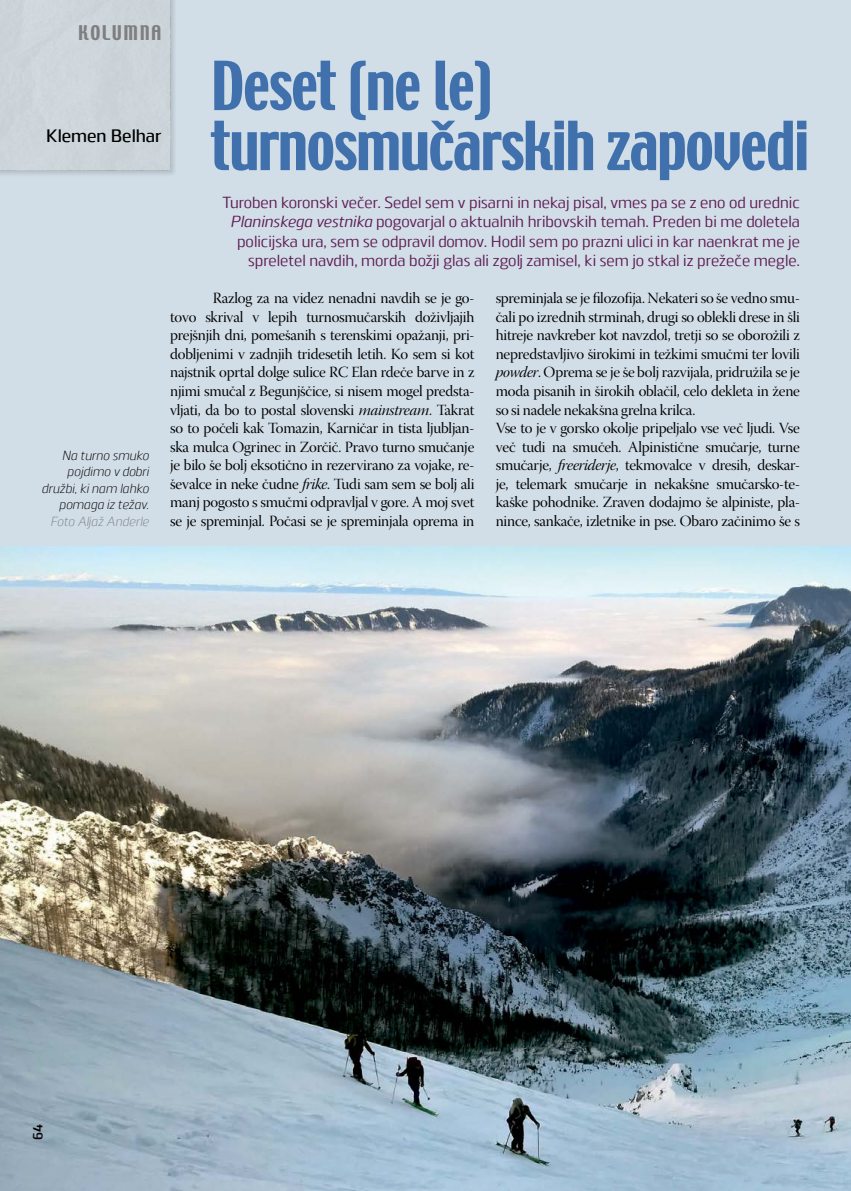
<style>
.page{position:relative;width:851px;height:1191px;background:#fff}
.page>*{position:absolute;margin:0;border:0;box-sizing:border-box;transform-origin:0 0}
.A_naslov{font:60px/60px "Techno";letter-spacing:-.02em;color:#4171ad}
.A_avtor{font:500 18px "Juhl";color:#000}
.PASICA{font:18px "Techno";letter-spacing:.09em;color:#7f7e81}
.A_intro{font:16.05px/19.5px "Juhl";color:#5d1a52;text-align:right}
.A_body_first{font:15.45px/18.5px "Warnock Pro Disp";letter-spacing:-.015em;color:#000;text-align:justify}
.A_body{font:15.45px/18.6px "Warnock Pro Disp";letter-spacing:-.015em;color:#000;text-align:justify}
.t1{font:700 13.5px "Juhl";color:#000}
.A_podnapisi{font:italic 300 13.2px/16.5px "Juhl";color:#000;text-align:right}
.A_podnapisi-2{font:italic 300 13.2px "Juhl";color:#808285}
.s1{font-style:italic}
.s2{font-family:"Warnock Pro It Disp"}
</style>
<div class="page">
<div style="left:0;top:0;width:850px;height:1191px;background:#d1dde7"></div>
<div style="left:0;top:0;width:177px;height:177px;background:#000;opacity:.5"></div>
<div style="left:0;top:0;width:170px;height:170px;background:#cdd5db"></div>
<img style="left:0;top:547px;width:850px;height:644px">
<p class="PASICA" style="left:78px;top:21px;width:85px">KOLUMNA</p>
<p class="A_avtor" style="left:46px;top:123px;width:117px">Klemen Belhar</p>
<p class="A_naslov" style="left:210px;top:59px;width:600px">Deset (ne le) turnosmučarskih zapovedi</p>
<p class="A_intro" style="left:222px;top:191px;width:579px">Turoben koronski večer. Sedel sem v pisarni in nekaj pisal, vmes pa se z eno od urednic <span class="s1">Planinskega vestnika</span> pogovarjal o aktualnih hribovskih temah. Preden bi me doletela policijska ura, sem se odpravil domov. Hodil sem po prazni ulici in kar naenkrat me je spreletel navdih, morda božji glas ali zgolj zamisel, ki sem jo stkal iz prežeče megle.</p>
<p class="A_podnapisi" style="left:41px;top:446px;width:109px">Na turno smuko pojdimo v dobri družbi, ki nam lahko pomaga iz težav.</p>
<p class="A_podnapisi-2" style="left:50px;top:511px;width:100px">Foto Aljaž Anderle</p>
<p class="A_body_first" style="left:170px;top:291px;width:306px;text-indent:43px">Razlog za na videz nenadni navdih se je go&shy;tovo skrival v lepih turnosmučarskih doživljajih prejšnjih dni, pomešanih s terenskimi opažanji, pri&shy;dobljenimi v zadnjih tridesetih letih. Ko sem si kot najstnik oprtal dolge sulice RC Elan rdeče barve in z njimi smučal z Begunjščice, si nisem mogel predsta&shy;vljati, da bo to postal slovenski <span class="s2">mainstream</span>. Takrat so to počeli kak Tomazin, Karničar in tista ljubljan&shy;ska mulca Ogrinec in Zorčič. Pravo turno smučanje je bilo še bolj eksotično in rezervirano za vojake, re&shy;ševalce in neke čudne <span class="s2">frike</span>. Tudi sam sem se bolj ali manj pogosto s smučmi odpravljal v gore. A moj svet se je spreminjal. Počasi se je spreminjala oprema in</p>
<p class="A_body_first" style="left:495px;top:291px;width:306px">spreminjala se je filozofija. Nekateri so še vedno smu&shy;čali po izrednih strminah, drugi so oblekli drese in šli hitreje navkreber kot navzdol, tretji so se oborožili z nepredstavljivo širokimi in težkimi smučmi ter lovili <span class="s2">powder</span>. Oprema se je še bolj razvijala, pridružila se je moda pisanih in širokih oblačil, celo dekleta in žene so si nadele nekakšna grelna krilca.</p>
<p class="A_body" style="left:495px;top:420px;width:306px">Vse to je v gorsko okolje pripeljalo vse več ljudi. Vse več tudi na smučeh. Alpinistične smučarje, turne smučarje, <span class="s2">freeriderje</span>, tekmovalce v dresih, deskar&shy;je, telemark smučarje in nekakšne smučarsko-te&shy;kaške pohodnike. Zraven dodajmo še alpiniste, pla&shy;nince, sankače, izletnike in pse. Obaro začinimo še s</p>
<p class="t1" style="left:28px;top:1140px;width:17px;rotate:-90deg">64</p>
</div>
